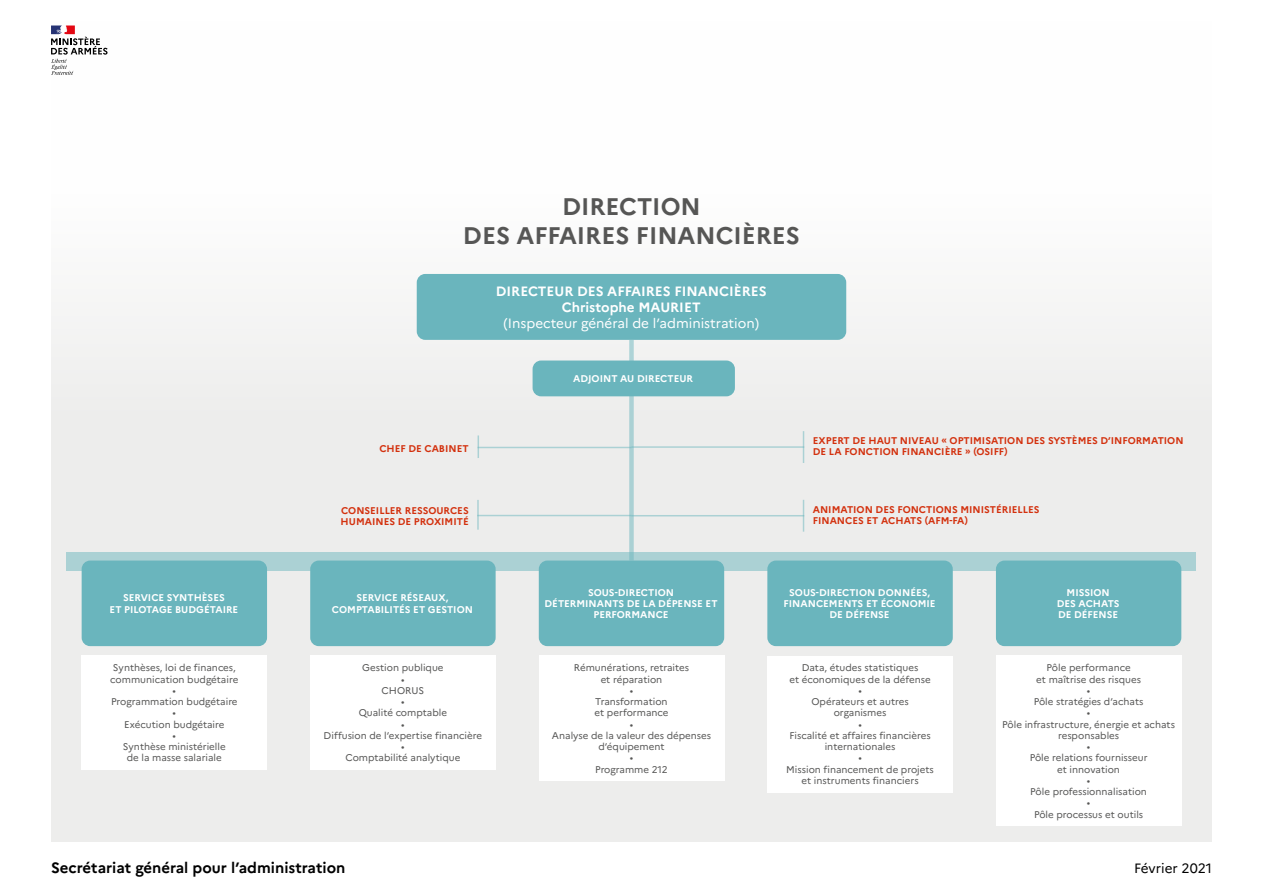
<style>
.page{position:relative;width:1263px;height:893px;background:#fff}
.page>*{position:absolute;margin:0;border:0;box-sizing:border-box;transform-origin:0 0}
.t1{font:700 24px "Marianne";color:#565655}
.t2{font:700 15px "Marianne";color:#000}
.texte-orga-blanc_9{font:700 13.5px "Marianne";color:#fff}
.texte-orga-blanc_9-2{font:13.5px "Marianne";color:#fff}
.texte-orga-blanc_9-3{font:13.5px "Marianne";color:#000}
.texte-orga{font:9.75px/11.2px "Marianne";color:#565655;text-align:center}
.texte-orga-blanc-7{font:700 9.75px/11.2px "Marianne";color:#fff;text-align:center}
.texte-orga-2{font:700 9.75px/11.2px "Marianne";color:#d3310e}
</style>
<div class="page">
<div style="left:51px;top:21px;width:1161px;height:821px;background:linear-gradient(to right,#f4f4f4,#f5f5f5)"></div>
<svg style="left:51px;top:26px;width:57px;height:49px"></svg>
<div style="left:629px;top:340px;width:5px;height:221px;background:#abd1d4"></div>
<svg style="left:67px;top:552px;width:1129px;height:18px;background:#a8cfd3"></svg>
<hr style="left:477px;top:435px;width:2px;height:23px;background:#6ab5bd">
<hr style="left:477px;top:500px;width:2px;height:30px;background:#6ab5bd">
<hr style="left:477px;top:447px;width:154px;height:1px;background:#6ab5bd">
<hr style="left:477px;top:515px;width:154px;height:1px;background:#6ab5bd">
<hr style="left:631px;top:446px;width:173px;height:2px;background:#6ab5bd">
<hr style="left:631px;top:515px;width:173px;height:1px;background:#6ab5bd">
<hr style="left:803px;top:431px;width:1px;height:32px;background:#6ab5bd">
<hr style="left:803px;top:500px;width:1px;height:32px;background:#6ab5bd">
<div style="left:417px;top:274px;width:429px;height:66px;background:#6ab5bd;border-radius:9px"></div>
<div style="left:533px;top:360px;width:202px;height:36px;background:#6ab5bd;border-radius:9px"></div>
<div style="left:82px;top:561px;width:185px;height:85px;background:#6ab5bd;border-radius:9px"></div>
<div style="left:310px;top:561px;width:186px;height:85px;background:#6ab5bd;border-radius:9px"></div>
<div style="left:539px;top:561px;width:185px;height:85px;background:#6ab5bd;border-radius:9px"></div>
<div style="left:767px;top:561px;width:186px;height:85px;background:#6ab5bd;border-radius:9px"></div>
<div style="left:996px;top:561px;width:185px;height:85px;background:#6ab5bd;border-radius:9px"></div>
<div style="left:82px;top:656px;width:185px;height:114px;background:#fff"></div>
<div style="left:310px;top:656px;width:186px;height:114px;background:#fff"></div>
<div style="left:539px;top:656px;width:185px;height:125px;background:#fff"></div>
<div style="left:767px;top:656px;width:186px;height:136px;background:#fff"></div>
<div style="left:996px;top:656px;width:185px;height:170px;background:#fff"></div>
<p class="t1" style="left:562px;top:192px;width:140px">DIRECTION</p>
<p class="t1" style="left:463px;top:221px;width:338px">DES AFFAIRES FINANCIÈRES</p>
<p class="texte-orga-blanc_9" style="left:496px;top:283px;width:272px">DIRECTEUR DES AFFAIRES FINANCIÈRES</p>
<p class="texte-orga-blanc_9" style="left:562px;top:299px;width:140px">Christophe MAURIET</p>
<p class="texte-orga-blanc_9-2" style="left:503px;top:315px;width:257px">(Inspecteur général de l’administration)</p>
<p class="texte-orga-blanc-7" style="left:123px;top:592px;width:103px">SERVICE SYNTHÈSES</p>
<p class="texte-orga-blanc-7" style="left:110px;top:603px;width:130px">ET PILOTAGE BUDGÉTAIRE</p>
<p class="texte-orga" style="left:113px;top:662px;width:124px">Synthèses, loi de finances,</p>
<p class="texte-orga" style="left:110px;top:674px;width:130px">communication budgétaire</p>
<p class="texte-orga" style="left:173px;top:685px;width:5px">•</p>
<p class="texte-orga" style="left:111px;top:696px;width:128px">Programmation budgétaire</p>
<p class="texte-orga" style="left:173px;top:707px;width:5px">•</p>
<p class="texte-orga" style="left:124px;top:719px;width:102px">Exécution budgétaire</p>
<p class="texte-orga" style="left:173px;top:730px;width:5px">•</p>
<p class="texte-orga" style="left:123px;top:741px;width:104px">Synthèse ministérielle</p>
<p class="texte-orga" style="left:127px;top:752px;width:97px">de la masse salariale</p>
<p class="texte-orga-blanc-7" style="left:573px;top:373px;width:121px">ADJOINT AU DIRECTEUR</p>
<p class="texte-orga-2" style="left:379px;top:443px;width:91px">CHEF DE CABINET</p>
<p class="texte-orga-2" style="left:813px;top:435px;width:372px">EXPERT DE HAUT NIVEAU « OPTIMISATION DES SYSTÈMES D’INFORMATION<br>DE LA FONCTION FINANCIÈRE » (OSIFF)</p>
<p class="texte-orga-2" style="left:341px;top:504px;width:129px">CONSEILLER RESSOURCES</p>
<p class="texte-orga-2" style="left:341px;top:516px;width:130px">HUMAINES DE PROXIMITÉ</p>
<p class="texte-orga-2" style="left:813px;top:504px;width:228px">ANIMATION DES FONCTIONS MINISTÉRIELLES<br>FINANCES ET ACHATS (AFM-FA)</p>
<p class="texte-orga-blanc-7" style="left:357px;top:592px;width:93px">SERVICE RÉSEAUX,</p>
<p class="texte-orga-blanc-7" style="left:332px;top:603px;width:142px">COMPTABILITÉS ET GESTION</p>
<p class="texte-orga-blanc-7" style="left:588px;top:587px;width:88px">SOUS-DIRECTION</p>
<p class="texte-orga-blanc-7" style="left:544px;top:598px;width:175px">DÉTERMINANTS DE LA DÉPENSE ET<br>PERFORMANCE</p>
<p class="texte-orga-blanc-7" style="left:784px;top:587px;width:154px">SOUS-DIRECTION DONNÉES,<br>FINANCEMENTS ET ÉCONOMIE<br>DE DÉFENSE</p>
<p class="texte-orga-blanc-7" style="left:1066px;top:587px;width:45px">MISSION</p>
<p class="texte-orga-blanc-7" style="left:1057px;top:598px;width:64px">DES ACHATS</p>
<p class="texte-orga-blanc-7" style="left:1058px;top:609px;width:62px">DE DÉFENSE</p>
<p class="texte-orga" style="left:362px;top:662px;width:83px">Gestion publique</p>
<p class="texte-orga" style="left:401px;top:674px;width:5px">•</p>
<p class="texte-orga" style="left:382px;top:685px;width:44px">CHORUS</p>
<p class="texte-orga" style="left:401px;top:696px;width:5px">•</p>
<p class="texte-orga" style="left:359px;top:707px;width:90px">Qualité comptable</p>
<p class="texte-orga" style="left:401px;top:719px;width:5px">•</p>
<p class="texte-orga" style="left:324px;top:730px;width:160px">Diffusion de l’expertise financière</p>
<p class="texte-orga" style="left:401px;top:741px;width:5px">•</p>
<p class="texte-orga" style="left:345px;top:752px;width:116px">Comptabilité analytique</p>
<p class="texte-orga" style="left:574px;top:662px;width:117px">Rémunérations, retraites</p>
<p class="texte-orga" style="left:601px;top:674px;width:63px">et réparation</p>
<p class="texte-orga" style="left:630px;top:685px;width:5px">•</p>
<p class="texte-orga" style="left:595px;top:696px;width:74px">Transformation</p>
<p class="texte-orga" style="left:594px;top:707px;width:75px">et performance</p>
<p class="texte-orga" style="left:630px;top:719px;width:5px">•</p>
<p class="texte-orga" style="left:552px;top:730px;width:161px">Analyse de la valeur des dépenses d’équipement</p>
<p class="texte-orga" style="left:630px;top:752px;width:5px">•</p>
<p class="texte-orga" style="left:595px;top:764px;width:74px">Programme 212</p>
<p class="texte-orga" style="left:802px;top:662px;width:118px">Data, études statistiques</p>
<p class="texte-orga" style="left:789px;top:674px;width:143px">et économiques de la défense</p>
<p class="texte-orga" style="left:858px;top:685px;width:5px">•</p>
<p class="texte-orga" style="left:811px;top:696px;width:99px">Opérateurs et autres</p>
<p class="texte-orga" style="left:834px;top:707px;width:54px">organismes</p>
<p class="texte-orga" style="left:858px;top:719px;width:5px">•</p>
<p class="texte-orga" style="left:789px;top:730px;width:143px">Fiscalité et affaires financières</p>
<p class="texte-orga" style="left:825px;top:741px;width:72px">internationales</p>
<p class="texte-orga" style="left:858px;top:752px;width:5px">•</p>
<p class="texte-orga" style="left:786px;top:764px;width:149px">Mission financement de projets</p>
<p class="texte-orga" style="left:801px;top:775px;width:119px">et instruments financiers</p>
<p class="texte-orga" style="left:1046px;top:662px;width:86px">Pôle performance</p>
<p class="texte-orga" style="left:1036px;top:674px;width:106px">et maîtrise des risques</p>
<p class="texte-orga" style="left:1087px;top:685px;width:5px">•</p>
<p class="texte-orga" style="left:1034px;top:696px;width:111px">Pôle stratégies d’achats</p>
<p class="texte-orga" style="left:1087px;top:707px;width:5px">•</p>
<p class="texte-orga" style="left:1002px;top:719px;width:174px">Pôle infrastructure, énergie et achats responsables</p>
<p class="texte-orga" style="left:1087px;top:741px;width:5px">•</p>
<p class="texte-orga" style="left:1030px;top:752px;width:119px">Pôle relations fournisseur</p>
<p class="texte-orga" style="left:1057px;top:764px;width:64px">et innovation</p>
<p class="texte-orga" style="left:1087px;top:775px;width:5px">•</p>
<p class="texte-orga" style="left:1030px;top:786px;width:118px">Pôle professionnalisation</p>
<p class="texte-orga" style="left:1087px;top:797px;width:5px">•</p>
<p class="texte-orga" style="left:1034px;top:809px;width:111px">Pôle processus et outils</p>
<h2 class="t2" style="left:51px;top:859px;width:296px">Secrétariat général pour l’administration</h2>
<p class="texte-orga-blanc_9-3" style="left:1134px;top:859px;width:79px">Février 2021</p>
</div>
